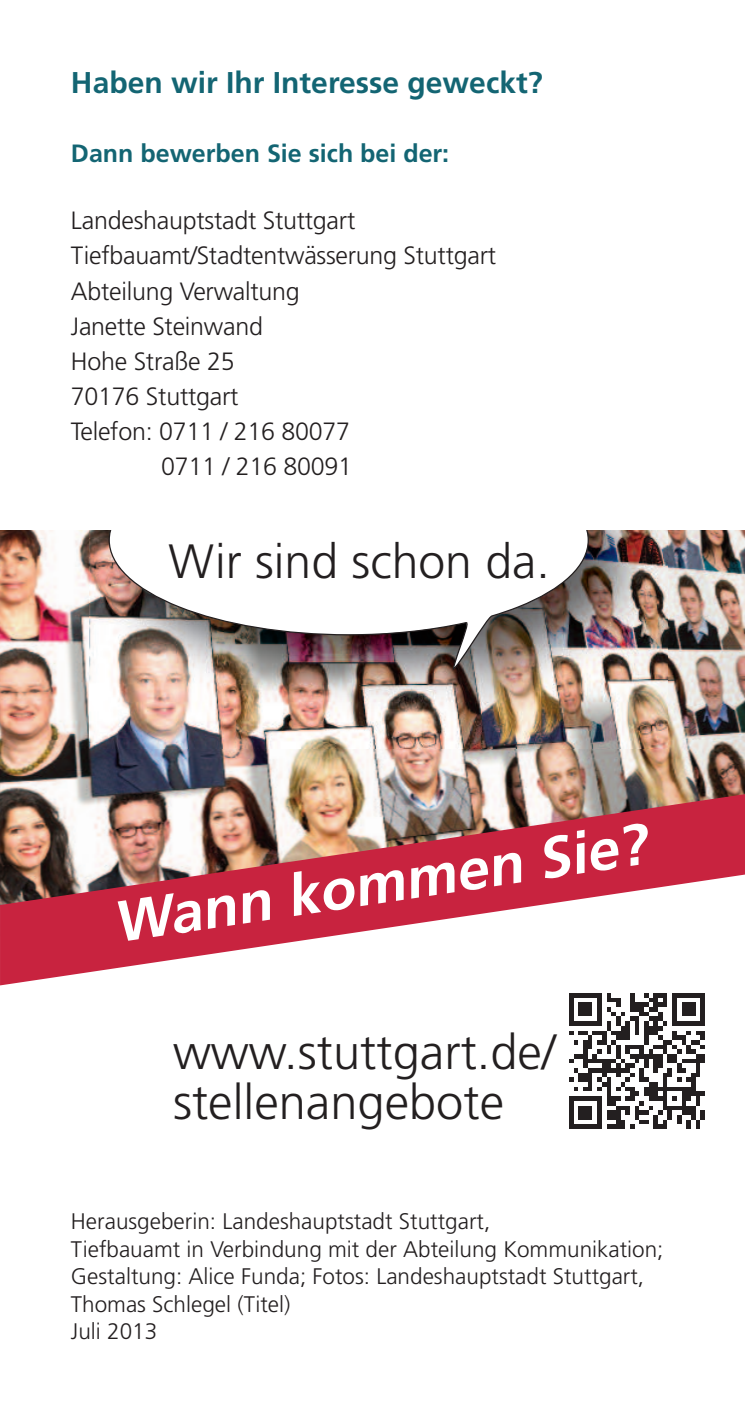
<style>
.page{position:relative;width:745px;height:1418px;background:#fff}
.page>*{position:absolute;margin:0;border:0;box-sizing:border-box;transform-origin:0 0}
.t1{font:italic 700 57.75px "Frutiger LT Com";color:#fff}
.t2{font:300 48.75px/50px "Frutiger LT Com";color:#231f20}
.t3{font:300 48.25px "Frutiger LT Com";color:#231f20}
.t4{font:700 30px "Frutiger LT Com";color:#136573}
.t5{font:300 25px "Frutiger LT Com";letter-spacing:-.01em;color:#231f20}
.t6{font:700 25px "Frutiger LT Com";color:#136573}
.t7{font:300 22.5px/27.5px "Frutiger LT Com";color:#231f20}
</style>
<div class="page">
<img style="left:0;top:530px;width:744px;height:264px">
<img style="left:90px;top:530px;width:577px;height:218px">
<img style="left:108px;top:530px;width:480px;height:140px">
<img style="left:0;top:794px;width:744px;height:191px">
<img style="left:569px;top:993px;width:135px;height:135px">
<h3 class="t4" style="left:71px;top:65px;width:473px">Haben wir Ihr Interesse geweckt?</h3>
<p class="t6" style="left:71px;top:139px;width:379px">Dann bewerben Sie sich bei der:</p>
<p class="t5" style="left:71px;top:206px;width:286px">Landeshauptstadt Stuttgart</p>
<p class="t5" style="left:71px;top:241px;width:426px">Tiefbauamt/Stadtentwässerung Stuttgart</p>
<p class="t5" style="left:71px;top:276px;width:230px">Abteilung Verwaltung</p>
<p class="t5" style="left:71px;top:311px;width:193px">Janette Steinwand</p>
<p class="t5" style="left:71px;top:346px;width:165px">Hohe Straße 25</p>
<p class="t5" style="left:71px;top:381px;width:169px">70176 Stuttgart</p>
<p class="t5" style="left:71px;top:416px;width:280px">Telefon: 0711 / 216 80077</p>
<p class="t5" style="left:161px;top:451px;width:192px">0711 / 216 80091</p>
<h3 class="t3" style="left:168px;top:533px;width:382px">Wir sind schon da.</h3>
<h1 class="t1" style="left:109px;top:886px;width:539px;rotate:-8deg">Wann kommen Sie?</h1>
<h2 class="t2" style="left:173px;top:1027px;width:384px">www.stuttgart.de/ stellenangebote</h2>
<p class="t7" style="left:71px;top:1207px;width:593px">Herausgeberin: Landeshauptstadt Stuttgart,<br>Tiefbauamt in Verbindung mit der Abteilung Kommunikation; Gestaltung: Alice Funda; Fotos: Landeshauptstadt Stuttgart, Thomas Schlegel (Titel)<br>Juli 2013</p>
</div>
